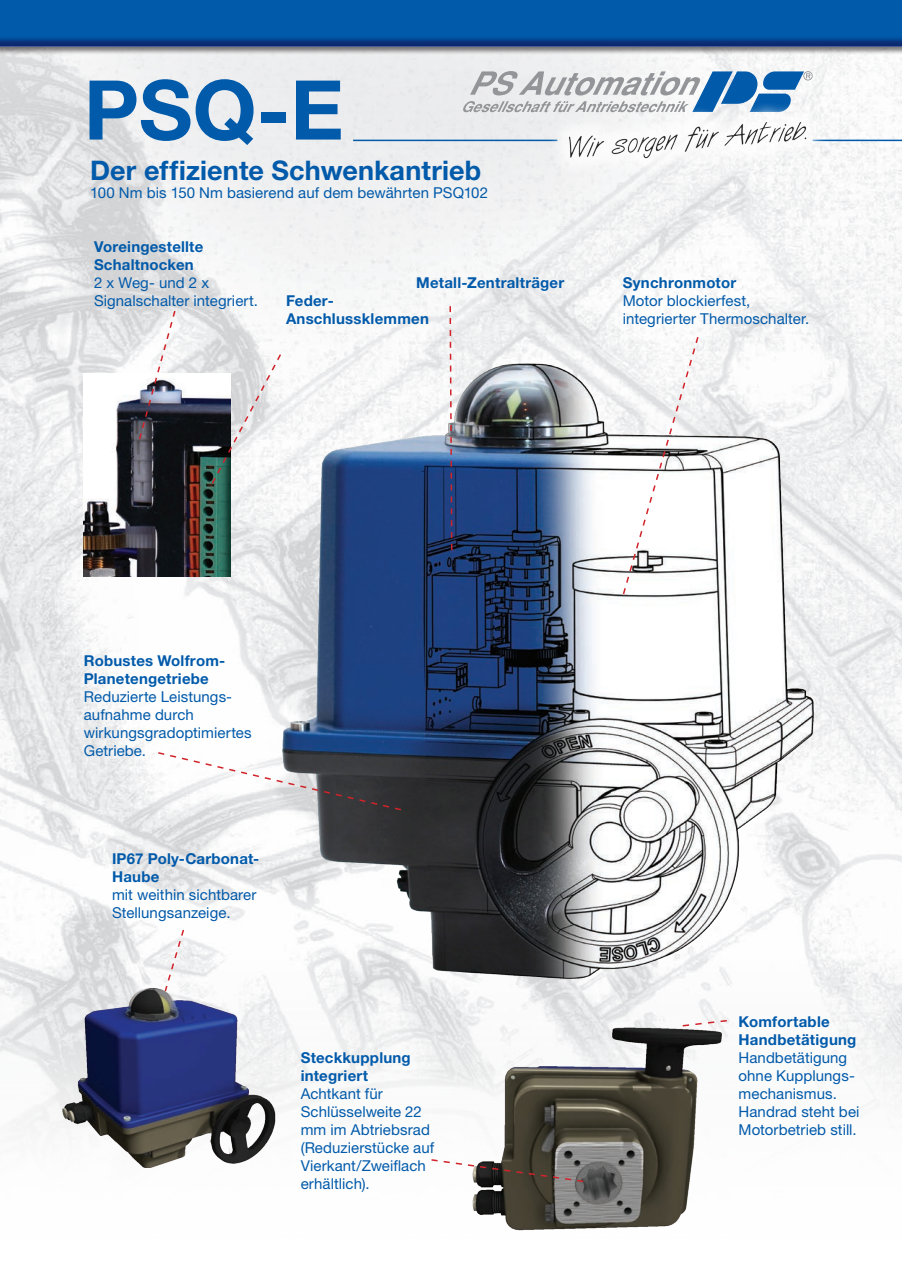
<style>
.page{position:relative;width:902px;height:1272px;background:#fff}
.page>*{position:absolute;margin:0;border:0;box-sizing:border-box;transform-origin:0 0}
.t1{font:700 82.5px "Helvetica Neue LT Pro";color:#015aaa}
.t2{font:700 27px "Helvetica Neue LT Pro";letter-spacing:.005em;color:#015aaa}
.t3{font:15px/18px "Helvetica Neue LT Pro";letter-spacing:.005em;color:#015aaa}
.t4{font:700 15px/18px "Helvetica Neue LT Pro";letter-spacing:.015em;color:#015aaa}
</style>
<div class="page">
<img style="left:0;top:54px;width:901px;height:1114px">
<svg style="left:463px;top:71px;width:349px;height:41px"></svg>
<div style="left:0;top:0;width:901px;height:54px;background:#231f20;opacity:.6"></div>
<img style="left:0;top:0;width:901px;height:47px">
<img style="left:276px;top:354px;width:542px;height:624px">
<hr style="left:353px;top:140px;width:204px;height:1px;background:#015aaa">
<hr style="left:812px;top:140px;width:89px;height:1px;background:#015aaa">
<svg style="left:157px;top:928px;width:28px;height:58px"></svg>
<img style="left:465px;top:1014px;width:258px;height:217px">
<img style="left:62px;top:986px;width:219px;height:181px">
<svg style="left:430px;top:1158px;width:155px;height:24px"></svg>
<img style="left:84px;top:374px;width:147px;height:202px">
<svg style="left:138px;top:309px;width:39px;height:132px"></svg>
<svg style="left:681px;top:1018px;width:47px;height:9px"></svg>
<svg style="left:448px;top:304px;width:5px;height:247px"></svg>
<svg style="left:621px;top:335px;width:78px;height:261px"></svg>
<svg style="left:210px;top:352px;width:72px;height:133px"></svg>
<svg style="left:156px;top:751px;width:246px;height:60px"></svg>
<div style="left:547px;top:100px;width:280px;height:80px;background:#fff;opacity:.75"></div>
<img style="left:565px;top:122px;width:254px;height:40px">
<h1 class="t1" style="left:84px;top:58px;width:261px">PSQ-E</h1>
<h2 class="t2" style="left:90px;top:153px;width:392px">Der effiziente Schwenkantrieb</h2>
<p class="t3" style="left:90px;top:183px;width:399px">100 Nm bis 150 Nm basierend auf dem bewährten PSQ102</p>
<p class="t4" style="left:94px;top:237px;width:111px">Voreingestellte<br>Schaltnocken</p>
<p class="t3" style="left:94px;top:273px;width:165px">2 x Weg- und 2 x<br>Signalschalter integriert.</p>
<p class="t4" style="left:416px;top:273px;width:150px">Metall-Zentralträger</p>
<p class="t4" style="left:286px;top:291px;width:144px">Feder-<br>Anschlussklemmen</p>
<p class="t4" style="left:622px;top:273px;width:115px">Synchronmotor</p>
<p class="t3" style="left:622px;top:291px;width:188px">Motor blockierfest, integrierter Thermoschalter.</p>
<p class="t4" style="left:84px;top:651px;width:143px">Robustes Wolfrom-<br>Planetengetriebe</p>
<p class="t3" style="left:84px;top:687px;width:169px">Reduzierte Leistungs&shy;aufnahme durch wirkungsgradoptimiertes<br>Getriebe.</p>
<p class="t4" style="left:112px;top:849px;width:149px">IP67 Poly-Carbonat-<br>Haube</p>
<p class="t3" style="left:112px;top:885px;width:146px">mit weithin sichtbarer<br>Stellungsanzeige.</p>
<p class="t4" style="left:301px;top:1047px;width:112px">Steckkupplung integriert</p>
<p class="t3" style="left:301px;top:1083px;width:135px">Achtkant für<br>Schlüsselweite 22 mm im Abtriebsrad (Reduzierstücke auf<br>Vierkant/Zweiflach erhältlich).</p>
<p class="t4" style="left:738px;top:1011px;width:119px">Komfortable<br>Handbetätigung</p>
<p class="t3" style="left:738px;top:1047px;width:122px">Handbetätigung ohne Kupplungs&shy;mechanismus.<br>Handrad steht bei<br>Motorbetrieb still.</p>
</div>
